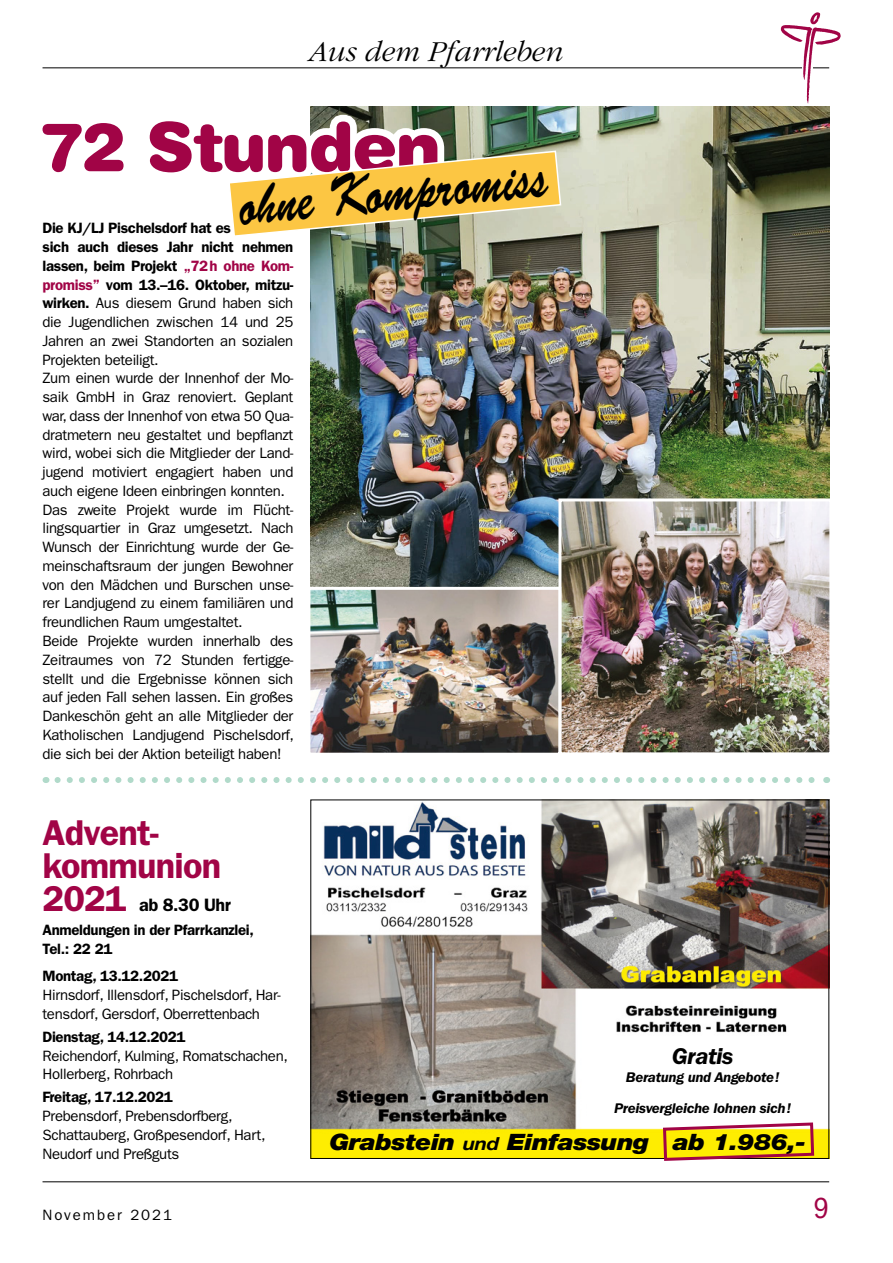
<style>
.page{position:relative;width:893px;height:1263px;background:#fff}
.page>*{position:absolute;margin:0;border:0;box-sizing:border-box;transform-origin:0 0}
.t1{font:900 67.8px "Helvetica Rounded";letter-spacing:-.02em;color:#a10446}
.t2{font:59.85px "Brush Script";color:#000;scale:.75 1}
.t3{font:600 36px/33px "Franklin Gothic LT";letter-spacing:-.02em;color:#a10446}
.t4{font:italic 300 30px "Garamond";color:#000}
.t5{font:condensed 30px "Franklin Gothic LT";color:#a10446}
.t6{font:italic 600 23.55px "Franklin Gothic LT";letter-spacing:-.02em;color:#000;scale:1.04 1}
.t7{font:italic 900 22.65px "Helvetica Neue LT Std";letter-spacing:-.02em;color:#000;scale:1.14 1}
.t8{font:600 18px "Franklin Gothic LT";letter-spacing:-.02em;color:#000}
.t9{font:15px/18.8px "Franklin Gothic LT";letter-spacing:-.02em;color:#000}
.t10{font:600 15px/18.8px "Franklin Gothic LT";letter-spacing:-.02em;color:#000}
.t11{font:15px "Franklin Gothic LT";letter-spacing:.13em;color:#000}
.t12{font:italic 600 14.55px/30.5px "Franklin Gothic LT";letter-spacing:-.02em;color:#000;text-align:center;scale:1.04 1}
.s1{font-weight:600}
.s2{font-weight:600;color:#a10446}
.s3{font-size:36px;color:#a10446}
.s4{font-weight:700;font-size:18px}
</style>
<div class="page">
<hr style="left:43px;top:67px;width:786px;height:1px;background:#000">
<hr style="left:43px;top:1181px;width:786px;height:1px;background:#000">
<img style="left:780px;top:12px;width:61px;height:98px">
<svg style="left:58px;top:777px;width:757px;height:6px"></svg>
<img style="left:312px;top:801px;width:515px;height:356px">
<div style="left:587px;top:1046px;width:232px;height:77px;background:#fff"></div>
<svg style="left:661px;top:1122px;width:155px;height:39px;background:#eac334"></svg>
<img style="left:311px;top:106px;width:518px;height:479px">
<img style="left:557px;top:497px;width:273px;height:256px">
<svg style="left:230px;top:108px;width:332px;height:130px"></svg>
<img style="left:310px;top:585px;width:253px;height:168px">
<h3 class="t4" style="left:308px;top:36px;width:256px">Aus dem Pfarrleben</h3>
<h1 class="t1" style="left:43px;top:103px;width:400px">72 Stunden</h1>
<h2 class="t2" style="left:236px;top:174px;width:415px;rotate:-6deg">ohne Kompromiss</h2>
<p class="t9" style="left:43px;top:219px;width:253px"><span class="s1">Die KJ/LJ Pischelsdorf hat es<br>sich auch dieses Jahr nicht nehmen lassen, beim Projekt</span> <span class="s2">„72h ohne Kom&shy;promiss”</span> <span class="s1">vom 13.–16. Oktober, mitzu&shy;wirken.</span> Aus diesem Grund haben sich die Jugendlichen zwischen 14 und 25<br>Jahren an zwei Standorten an sozialen Projekten beteiligt.<br>Zum einen wurde der Innenhof der Mo&shy;saik GmbH in Graz renoviert. Geplant war, dass der Innenhof von etwa 50 Qua&shy;dratmetern neu gestaltet und bepflanzt wird, wobei sich die Mitglieder der Land&shy;jugend motiviert engagiert haben und auch eigene Ideen einbringen konnten.<br>Das zweite Projekt wurde im Flücht&shy;lingsquartier in Graz umgesetzt. Nach Wunsch der Einrichtung wurde der Ge&shy;meinschaftsraum der jungen Bewohner von den Mädchen und Burschen unse&shy;rer Landjugend zu einem familiären und freundlichen Raum umgestaltet.<br>Beide Projekte wurden innerhalb des Zeitraumes von 72 Stunden fertigge&shy;stellt und die Ergebnisse können sich auf jeden Fall sehen lassen. Ein großes Dankeschön geht an alle Mitglieder der Katholischen Landjugend Pischelsdorf, die sich bei der Aktion beteiligt haben!</p>
<h3 class="t3" style="left:43px;top:816px;width:180px">Advent&shy;kommunion</h3>
<p class="t8" style="left:43px;top:894px;width:190px"><span class="s3">2021</span> ab 8.30 Uhr</p>
<p class="t10" style="left:43px;top:921px;width:213px">Anmeldungen in der Pfarrkanzlei,<br>Tel.: 22 21</p>
<p class="t10" style="left:43px;top:967px;width:137px">Montag, 13.12.2021</p>
<p class="t9" style="left:43px;top:986px;width:240px">Hirnsdorf, Illensdorf, Pischelsdorf, Har&shy;tensdorf, Gersdorf, Oberrettenbach</p>
<p class="t10" style="left:43px;top:1027px;width:145px">Dienstag, 14.12.2021</p>
<p class="t9" style="left:43px;top:1046px;width:247px">Reichendorf, Kulming, Romatschachen,<br>Hollerberg, Rohrbach</p>
<p class="t10" style="left:43px;top:1088px;width:132px">Freitag, 17.12.2021</p>
<p class="t9" style="left:43px;top:1107px;width:225px">Prebensdorf, Prebensdorfberg,<br>Schattauberg, Großpesendorf, Hart,<br>Neudorf und Preßguts</p>
<p class="t11" style="left:43px;top:1206px;width:131px">November 2021</p>
<h3 class="t6" style="left:672px;top:1043px;width:61px">Gratis</h3>
<p class="t12" style="left:614px;top:1062px;width:172px">Beratung und Angebote!<br>Preisvergleiche lohnen sich!</p>
<h3 class="t7" style="left:329px;top:1128px;width:419px">Grabstein <span class="s4">und</span> Einfassung ab 1.986,-</h3>
<h3 class="t5" style="left:814px;top:1191px;width:17px">9</h3>
</div>
